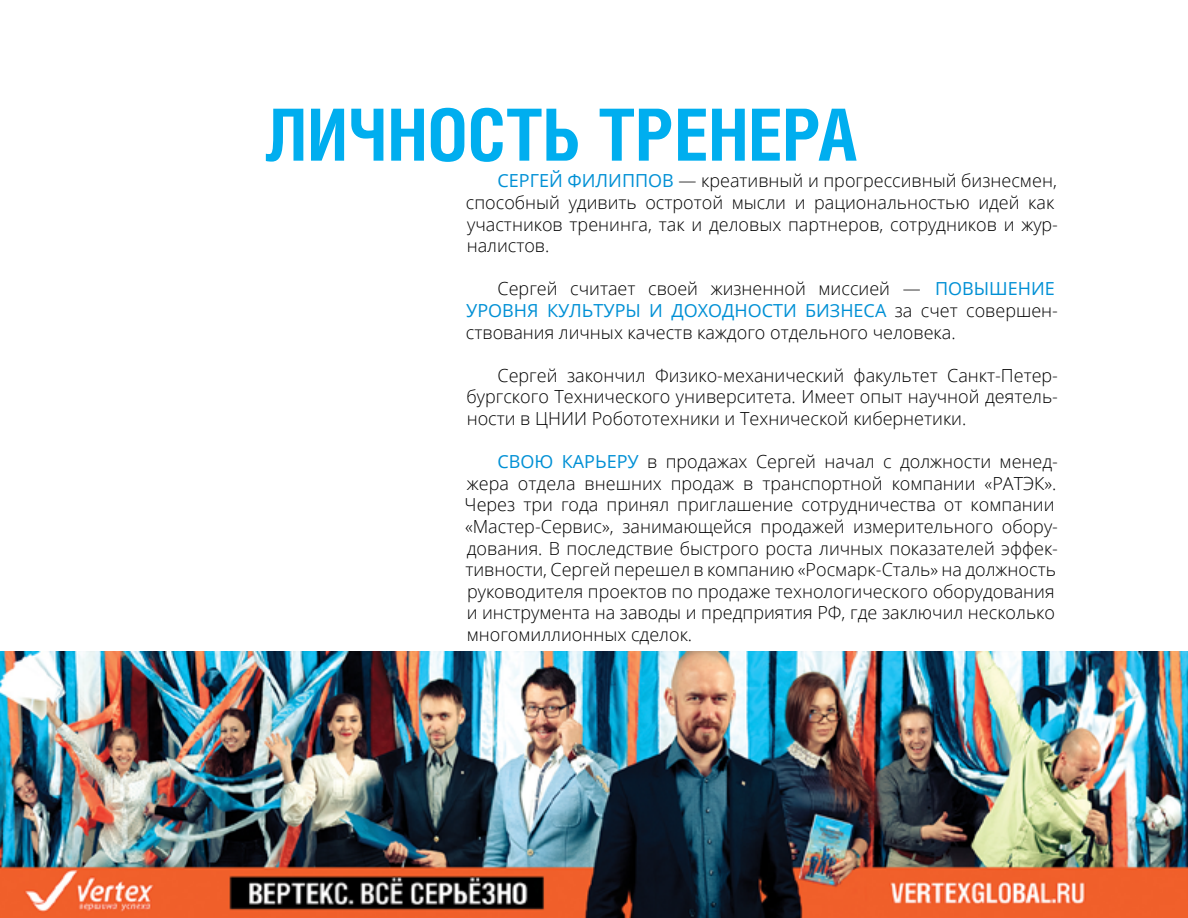
<style>
.page{position:relative;width:1188px;height:918px;background:#fff}
.page>*{position:absolute;margin:0;border:0;box-sizing:border-box;transform-origin:0 0}
.t1{font:700 72px "Helios Cond C";color:#00aeef}
.t2{font:300 18px/21.6px "Open Sans";color:#000}
.t3{font:18px "Open Sans";color:#0090d5}
.s1{font-weight:400;color:#0090d5}
</style>
<div class="page">
<img style="left:0;top:651px;width:1188px;height:267px">
<h1 class="t1" style="left:265px;top:92px;width:594px">Личность тренера</h1>
<p class="t2" style="left:466px;top:170px;width:594px;text-indent:32px"><span class="s1">Сергей Филиппов</span> — креативный и прогрессивный бизнесмен, способный удивить остротой мысли и рациональностью идей как участников тренинга, так и деловых партнеров, сотрудников и жур&shy;налистов.</p>
<p class="t2" style="left:466px;top:278px;width:594px;text-indent:32px">Сергей считает своей жизненной миссией — <span class="s1">повышение уровня культуры и доходности бизнеса</span> за счет совершен&shy;ствования личных качеств каждого отдельного человека.</p>
<p class="t2" style="left:467px;top:364px;width:593px;text-align:justify;text-indent:31px">Сергей закончил Физико-механический факультет Санкт-Петер&shy;бургского Технического университета. Имеет опыт научной деятель&shy;ности в ЦНИИ Робототехники и Технической кибернетики.</p>
<p class="t3" style="left:498px;top:449px;width:76px">Свою кар</p>
<p class="t2" style="left:465px;top:450px;width:595px;text-indent:130px"><span class="s1">ьеру</span> в продажах Сергей начал с должности менед&shy;жера отдела внешних продаж в транспортной компании «РАТЭК».<br>Через три года принял приглашение сотрудничества от компании «Мастер-Сервис», занимающейся продажей измерительного обору&shy;дования. В последствие быстрого роста личных показателей эффек&shy;тивности, Сергей перешел в компанию «Росмарк-Сталь» на должность руководителя проектов по продаже технологического оборудования и инструмента на заводы и предприятия РФ, где заключил несколько многомиллионных сделок.</p>
</div>
